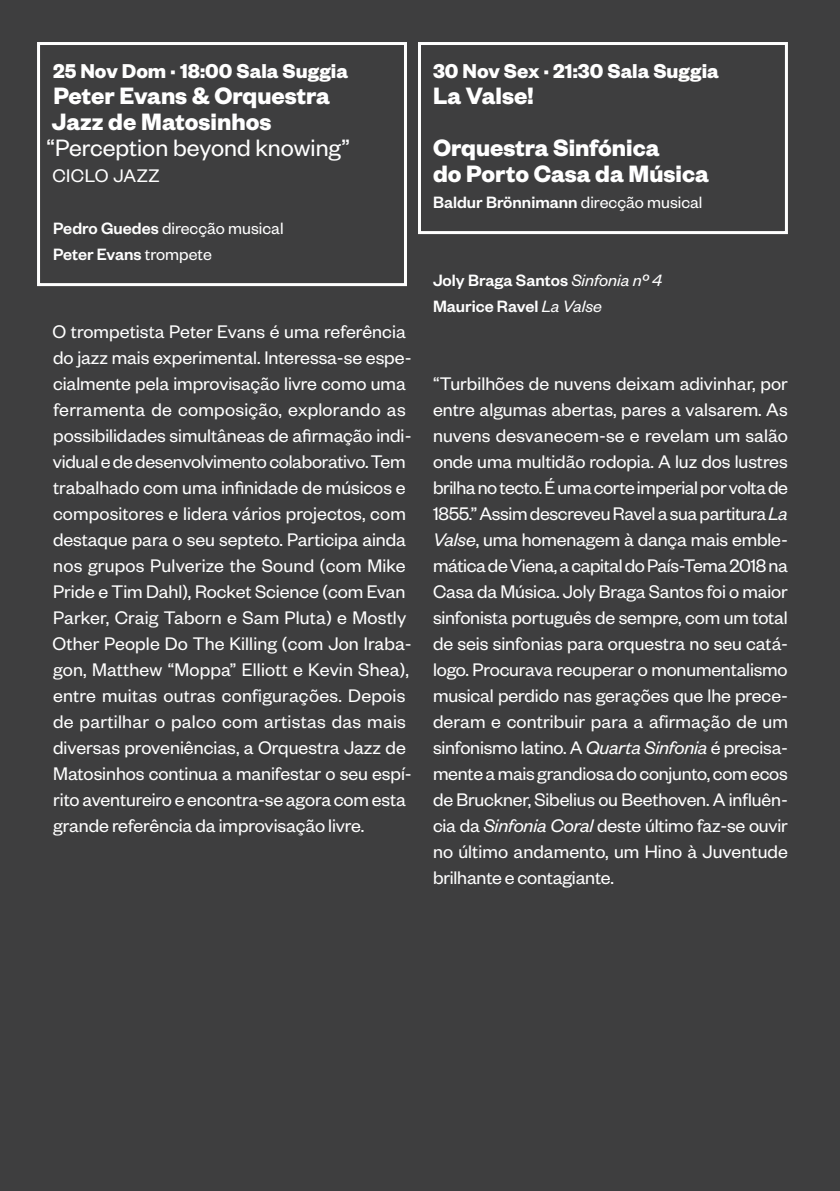
<style>
.page{position:relative;width:840px;height:1191px;background:#fff}
.page>*{position:absolute;margin:0;border:0;box-sizing:border-box;transform-origin:0 0}
.Direcção___Solistas{font:700 26px "Founders Grotesk";color:#fff}
.Direcção___Solistas-2{font:26px "Founders Grotesk";color:#fff}
.Direcção___Solistas-3{font:700 22px "Founders Grotesk";color:#fff}
.Texto{font:20px/26px "Founders Grotesk";letter-spacing:-.005em;color:#fff}
.Ciclo{font:20px "Founders Grotesk";letter-spacing:.025em;color:#fff}
.Direcção___Solistas-4{font:500 18px "Founders Grotesk";color:#fff}
.Direcção___Solistas-5{font:18px "Founders Grotesk";color:#fff}
.s1{font-weight:500}
.s2{font-weight:400}
.s3{font-weight:400;font-style:italic}
.s4{font-style:italic}
</style>
<div class="page">
<div style="left:0;top:0;width:839px;height:1191px;background:#3e3e3f"></div>
<div style="left:37px;top:42px;width:370px;height:244px;border:3px solid #fff"></div>
<div style="left:418px;top:42px;width:369px;height:192px;border:3px solid #fff"></div>
<p class="Direcção___Solistas-3" style="left:53px;top:57px;width:296px">25 Nov Dom · 18:00 Sala Suggia</p>
<p class="Direcção___Solistas" style="left:53px;top:79px;width:278px">Peter Evans &amp; Orquestra</p>
<p class="Direcção___Solistas" style="left:52px;top:105px;width:221px">Jazz de Matosinhos</p>
<p class="Direcção___Solistas-2" style="left:47px;top:132px;width:304px">“Perception beyond knowing”</p>
<p class="Ciclo" style="left:52px;top:163px;width:109px">CICLO JAZZ</p>
<p class="Direcção___Solistas-5" style="left:53px;top:217px;width:232px"><span class="s1">Pedro Guedes</span> direcção musical</p>
<p class="Direcção___Solistas-4" style="left:53px;top:243px;width:160px">Peter Evans <span class="s2">trompete</span></p>
<p class="Texto" style="left:52px;top:318px;width:360px">O trompetista Peter Evans é uma referência do jazz mais experimental. Interessa-‑se espe&shy;cialmente pela improvisação livre como uma ferramenta de composição, explorando as possibilidades simultâneas de afirmação indi&shy;vidual e de desenvolvimento colaborativo. Tem trabalhado com uma infinidade de músicos e compositores e lidera vários projectos, com destaque para o seu septeto. Participa ainda nos grupos Pulverize the Sound (com Mike Pride e Tim Dahl), Rocket Science (com Evan Parker, Craig Taborn e Sam Pluta) e Mostly Other People Do The Killing (com Jon Iraba&shy;gon, Matthew “Moppa” Elliott e Kevin Shea), entre muitas outras configurações. Depois de partilhar o palco com artistas das mais diversas proveniências, a Orquestra Jazz de Matosinhos continua a manifestar o seu espí&shy;rito aventureiro e encontra-‑se agora com esta grande referência da improvisação livre.</p>
<p class="Direcção___Solistas-3" style="left:433px;top:57px;width:287px">30 Nov Sex · 21:30 Sala Suggia</p>
<p class="Direcção___Solistas" style="left:433px;top:79px;width:102px">La Valse!</p>
<p class="Direcção___Solistas" style="left:433px;top:131px;width:228px">Orquestra Sinfónica</p>
<p class="Direcção___Solistas" style="left:433px;top:157px;width:277px">do Porto Casa da Música</p>
<p class="Direcção___Solistas-4" style="left:433px;top:191px;width:271px">Baldur Brönnimann <span class="s2">direcção musical</span></p>
<p class="Direcção___Solistas-4" style="left:433px;top:269px;width:230px">Joly Braga Santos <span class="s3">Sinfonia nº 4</span></p>
<p class="Direcção___Solistas-4" style="left:433px;top:295px;width:170px">Maurice Ravel <span class="s3">La Valse</span></p>
<p class="Texto" style="left:433px;top:370px;width:356px;text-align:justify">“Turbilhões de nuvens deixam adivinhar, por entre algumas abertas, pares a valsarem. As nuvens desvanecem-‑se e revelam um salão onde uma multidão rodopia. A luz dos lustres brilha no tecto. É uma corte imperial por volta de 1855.” Assim descreveu Ravel a sua partitura <span class="s4">La Valse</span>, uma homenagem à dança mais emble&shy;mática de Viena, a capital do País-‑Tema 2018 na Casa da Música. Joly Braga Santos foi o maior sinfonista português de sempre, com um total de seis sinfonias para orquestra no seu catá&shy;logo. Procurava recuperar o monumentalismo musical perdido nas gerações que lhe prece&shy;deram e contribuir para a afirmação de um sinfonismo latino. A <span class="s4">Quarta Sinfonia</span> é precisa&shy;mente a mais grandiosa do conjunto, com ecos de Bruckner, Sibelius ou Beethoven. A influên&shy;cia da <span class="s4">Sinfonia Coral</span> deste último faz-‑ se ouvir no último andamento, um Hino à Juventude brilhante e contagiante.</p>
</div>
